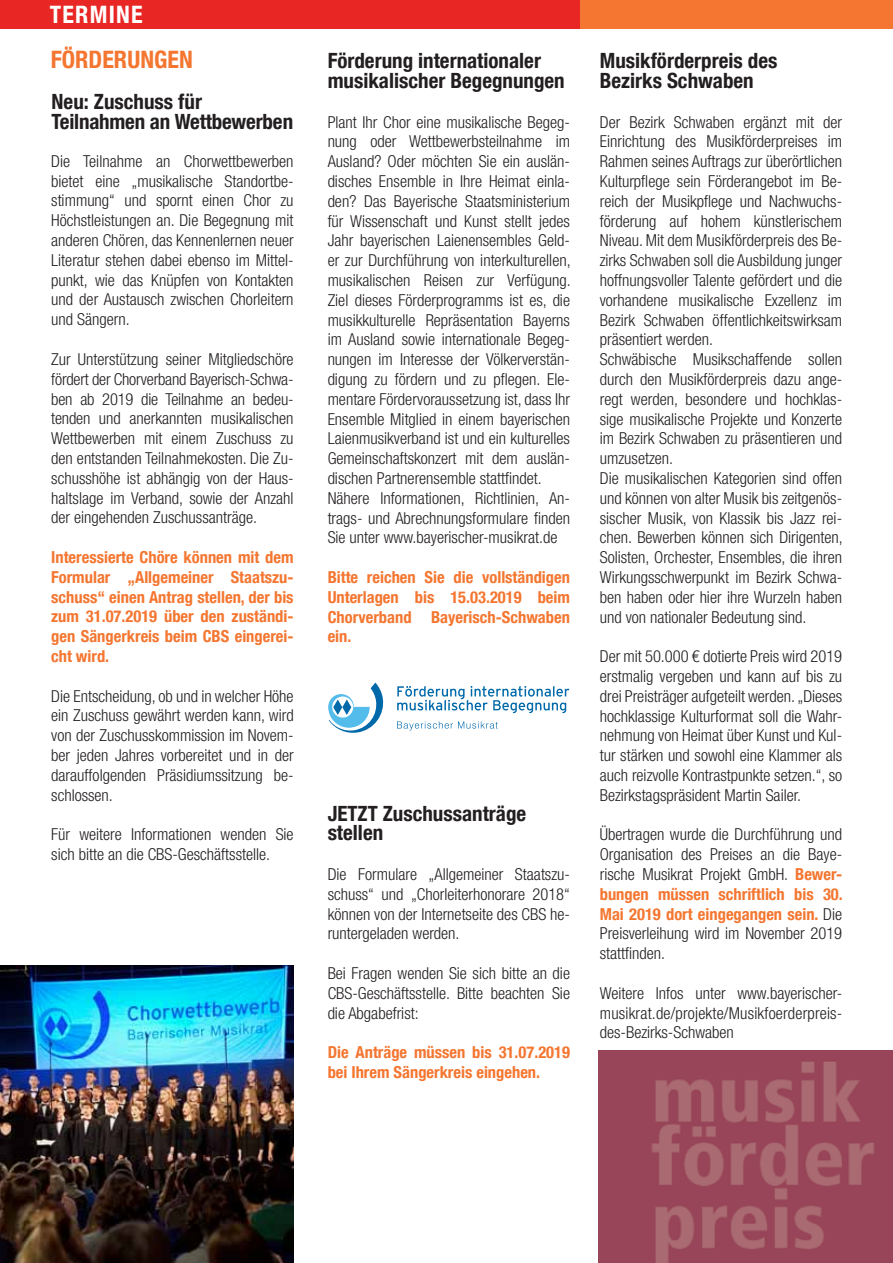
<style>
.page{position:relative;width:893px;height:1263px;background:#fff}
.page>*{position:absolute;margin:0;border:0;box-sizing:border-box;transform-origin:0 0}
.t1{font:700 condensed 24px "Helvetica Neue LT Com";color:#f47630}
.t2{font:700 condensed 24px "Helvetica Neue LT Com";letter-spacing:.05em;color:#fff}
.t3{font:700 condensed 21px/19.8px "Helvetica Neue LT Com";color:#231f20}
.t4{font:300 condensed 16.5px/19.8px "Helvetica Neue LT Com";color:#231f20;text-align:justify}
.t5{font:700 condensed 16.5px/19.8px "Helvetica Neue LT Com";color:#f47630;text-align:justify}
.s1{font-weight:700;color:#f47630}
</style>
<div class="page">
<div style="left:0;top:0;width:610px;height:29px;background:#e82724"></div>
<div style="left:580px;top:0;width:313px;height:29px;background:#f47630"></div>
<img style="left:598px;top:1051px;width:295px;height:212px">
<svg style="left:328px;top:683px;width:56px;height:50px"></svg>
<svg style="left:397px;top:686px;width:172px;height:27px"></svg>
<svg style="left:397px;top:721px;width:101px;height:9px"></svg>
<img style="left:0;top:965px;width:293px;height:298px">
<h1 class="t2" style="left:50px;top:0;width:94px">TERMINE</h1>
<h1 class="t1" style="left:51px;top:45px;width:26px">Förderungen</h1>
<p class="t3" style="left:52px;top:92px;width:243px">Neu: Zuschuss für<br>Teilnahmen an Wettbewerben</p>
<p class="t4" style="left:51px;top:151px;width:244px">Die Teilnahme an Chorwettbewerben bietet eine „musikalische Standortbe&shy;stimmung“ und spornt einen Chor zu Höchstleistungen an. Die Begegnung mit anderen Chören, das Kennenlernen neuer Literatur stehen dabei ebenso im Mittel&shy;punkt, wie das Knüpfen von Kontakten und der Austausch zwischen Chorleitern und Sängern.</p>
<p class="t4" style="left:51px;top:349px;width:244px">Zur Unterstützung seiner Mitgliedschöre fördert der Chorverband Bayerisch-Schwa&shy;ben ab 2019 die Teilnahme an bedeu&shy;tenden und anerkannten musikalischen Wettbewerben mit einem Zuschuss zu den entstanden Teilnahmekosten. Die Zu&shy;schusshöhe ist abhängig von der Haus&shy;haltslage im Verband, sowie der Anzahl der eingehenden Zuschussanträge.</p>
<p class="t5" style="left:51px;top:547px;width:244px">Interessierte Chöre können mit dem Formular „Allgemeiner Staatszu&shy;schuss“ einen Antrag stellen, der bis zum 31.07.2019 über den zuständi&shy;gen Sängerkreis beim CBS eingerei&shy;cht wird.</p>
<p class="t4" style="left:51px;top:686px;width:244px">Die Entscheidung, ob und in welcher Höhe ein Zuschuss gewährt werden kann, wird von der Zuschusskommission im Novem&shy;ber jeden Jahres vorbereitet und in der darauffolgenden Präsidiumssitzung be&shy;schlossen.</p>
<p class="t4" style="left:51px;top:824px;width:244px">Für weitere Informationen wenden Sie sich bitte an die CBS-Geschäftsstelle.</p>
<p class="t3" style="left:328px;top:51px;width:239px">Förderung internationaler musikalischer Begegnungen</p>
<p class="t4" style="left:328px;top:112px;width:244px;text-align:left">Plant Ihr Chor eine musikalische Begeg&shy;nung oder Wettbewerbsteilnahme im Ausland? Oder möchten Sie ein auslän&shy;disches Ensemble in Ihre Heimat einla&shy;den? Das Bayerische Staatsministerium für Wissenschaft und Kunst stellt jedes Jahr bayerischen Laienensembles Geld&shy;er zur Durchführung von interkulturellen, musikalischen Reisen zur Verfügung.<br>Ziel dieses Förderprogramms ist es, die musikkulturelle Repräsentation Bayerns im Ausland sowie internationale Begeg&shy;nungen im Interesse der Völkerverstän&shy;digung zu fördern und zu pflegen. Ele&shy;mentare Fördervoraussetzung ist, dass Ihr Ensemble Mitglied in einem bayerischen Laienmusikverband ist und ein kulturelles Gemeinschaftskonzert mit dem auslän&shy;dischen Partnerensemble stattfindet.<br>Nähere Informationen, Richtlinien, An&shy;trags- und Abrechnungsformulare finden Sie unter www.bayerischer-musikrat.de</p>
<p class="t5" style="left:328px;top:567px;width:244px">Bitte reichen Sie die vollständigen Unterlagen bis 15.03.2019 beim Chorverband Bayerisch-Schwaben ein.</p>
<p class="t3" style="left:328px;top:803px;width:200px">JETZT Zuschussanträge stellen</p>
<p class="t4" style="left:328px;top:864px;width:244px">Die Formulare „Allgemeiner Staatszu&shy;schuss“ und „Chorleiterhonorare 2018“ können von der Internetseite des CBS he&shy;runtergeladen werden.</p>
<p class="t4" style="left:328px;top:963px;width:244px">Bei Fragen wenden Sie sich bitte an die CBS-Geschäftsstelle. Bitte beachten Sie die Abgabefrist:</p>
<p class="t5" style="left:328px;top:1042px;width:244px">Die Anträge müssen bis 31.07.2019 bei Ihrem Sängerkreis eingehen.</p>
<p class="t3" style="left:600px;top:51px;width:179px">Musikförderpreis des<br>Bezirks Schwaben</p>
<p class="t4" style="left:600px;top:112px;width:244px;text-align:left">Der Bezirk Schwaben ergänzt mit der Einrichtung des Musikförderpreises im Rahmen seines Auftrags zur überörtlichen Kulturpflege sein Förderangebot im Be&shy;reich der Musikpflege und Nachwuchs&shy;förderung auf hohem künstlerischem Niveau. Mit dem Musikförderpreis des Be&shy;zirks Schwaben soll die Ausbildung junger hoffnungsvoller Talente gefördert und die vorhandene musikalische Exzellenz im Bezirk Schwaben öffentlichkeitswirksam präsentiert werden.<br>Schwäbische Musikschaffende sollen durch den Musikförderpreis dazu ange&shy;regt werden, besondere und hochklas&shy;sige musikalische Projekte und Konzerte im Bezirk Schwaben zu präsentieren und umzusetzen.<br>Die musikalischen Kategorien sind offen und können von alter Musik bis zeitgenös&shy;sischer Musik, von Klassik bis Jazz rei&shy;chen. Bewerben können sich Dirigenten, Solisten, Orchester, Ensembles, die ihren Wirkungsschwerpunkt im Bezirk Schwa&shy;ben haben oder hier ihre Wurzeln haben und von nationaler Bedeutung sind.</p>
<p class="t4" style="left:600px;top:646px;width:244px">Der mit 50.000 € dotierte Preis wird 2019 erstmalig vergeben und kann auf bis zu drei Preisträger aufgeteilt werden. „Dieses hochklassige Kulturformat soll die Wahr&shy;nehmung von Heimat über Kunst und Kul&shy;tur stärken und sowohl eine Klammer als auch reizvolle Kontrastpunkte setzen.“, so Bezirkstagspräsident Martin Sailer.</p>
<p class="t4" style="left:600px;top:825px;width:244px">Übertragen wurde die Durchführung und Organisation des Preises an die Baye&shy;rische Musikrat Projekt GmbH. <span class="s1">Bewer&shy;bungen müssen schriftlich bis 30.<br>Mai 2019 dort eingegangen sein.</span> Die Preisverleihung wird im November 2019 stattfinden.</p>
<p class="t4" style="left:600px;top:983px;width:244px">Weitere Infos unter www.bayerischer&shy;musikrat.de/projekte/Musikfoerderpreis&shy;des-Bezirks-Schwaben</p>
</div>
